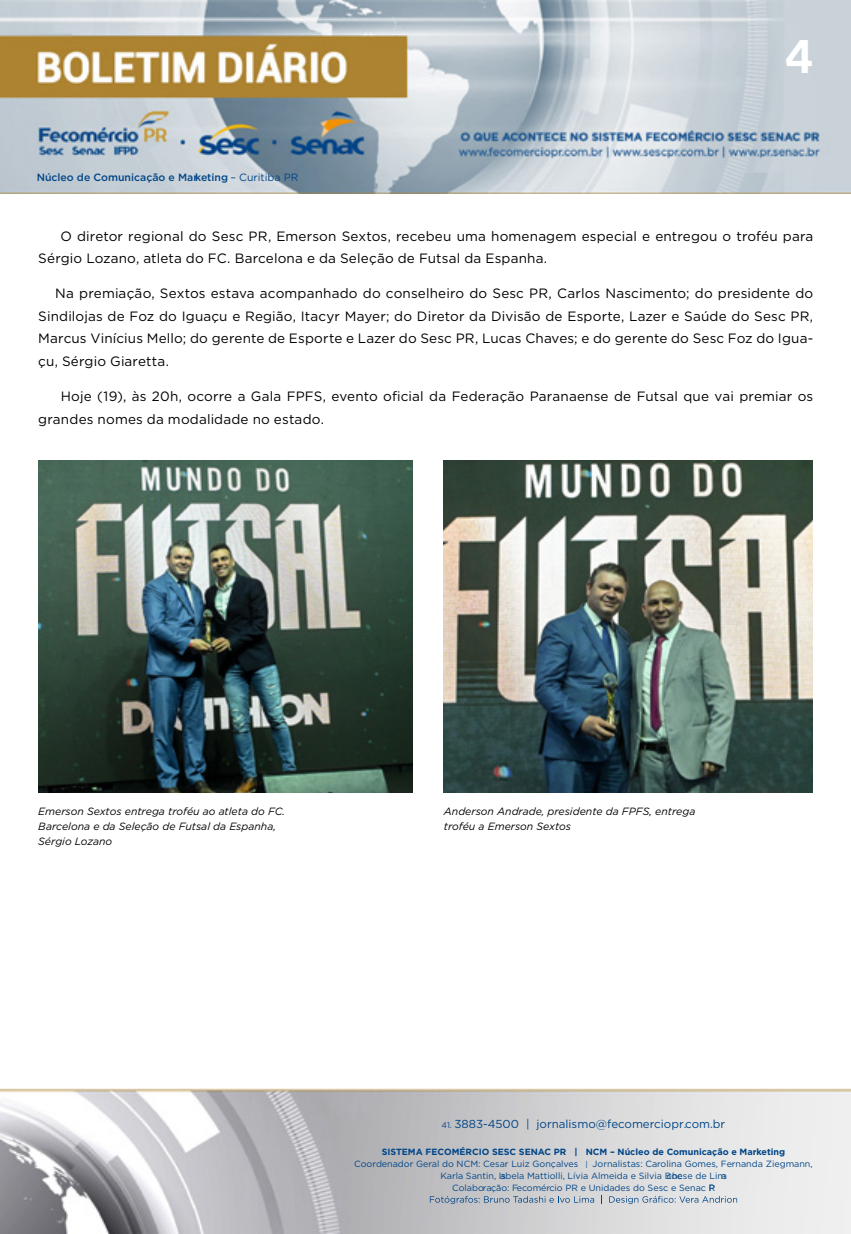
<style>
.page{position:relative;width:851px;height:1234px;background:#fff}
.page>*{position:absolute;margin:0;border:0;box-sizing:border-box;transform-origin:0 0}
.t1{font:700 45px "Gotham Office";color:#fff}
.t2{font:13.5px/22.5px "Gotham";letter-spacing:.01em;color:#000}
.t3{font:11.55px "Gotham";color:#004587}
.t4{font:italic 10.5px/15px "Gotham";color:#000}
.t5{font:500 10.5px "Gotham";color:#004587}
.t6{font:9px/12px "Gotham";color:#004587}
.t7{font:700 9px "Gotham";color:#004587}
.s1{font-weight:400}
.s2{font-size:8.25px}
.s3{font-size:7.65px}
</style>
<div class="page">
<img style="left:0;top:0;width:850px;height:193px">
<img style="left:0;top:1088px;width:850px;height:145px">
<svg style="left:430px;top:1195px;width:164px;height:8px"></svg>
<svg style="left:609px;top:1195px;width:128px;height:8px"></svg>
<img style="left:38px;top:461px;width:374px;height:331px">
<img style="left:444px;top:461px;width:368px;height:331px">
<p class="t5" style="left:37px;top:171px;width:263px">Núcleo de Comunicação e Marketing <span class="s1">– Curitiba PR</span></p>
<h1 class="t1" style="left:784px;top:25px;width:30px">4</h1>
<p class="t2" style="left:38px;top:224px;width:776px;text-indent:22px">O diretor regional do Sesc PR, Emerson Sextos, recebeu uma homenagem especial e entregou o troféu para<br>Sérgio Lozano, atleta do FC. Barcelona e da Seleção de Futsal da Espanha.</p>
<p class="t2" style="left:38px;top:282px;width:776px;text-align:justify;text-indent:17px">Na premiação, Sextos estava acompanhado do conselheiro do Sesc PR, Carlos Nascimento; do presidente do Sindilojas de Foz do Iguaçu e Região, Itacyr Mayer; do Diretor da Divisão de Esporte, Lazer e Saúde do Sesc PR, Marcus Vinícius Mello; do gerente de Esporte e Lazer do Sesc PR, Lucas Chaves; e do gerente do Sesc Foz do Igua&shy;çu, Sérgio Giaretta.</p>
<p class="t2" style="left:38px;top:385px;width:776px;text-indent:22px">Hoje (19), às 20h, ocorre a Gala FPFS, evento oficial da Federação Paranaense de Futsal que vai premiar os grandes nomes da modalidade no estado.</p>
<p class="t4" style="left:38px;top:803px;width:248px">Emerson Sextos entrega troféu ao atleta do FC.<br>Barcelona e da Seleção de Futsal da Espanha,<br>Sérgio Lozano</p>
<p class="t4" style="left:444px;top:803px;width:253px">Anderson Andrade, presidente da FPFS, entrega troféu a Emerson Sextos</p>
<p class="t3" style="left:441px;top:1115px;width:285px"><span class="s2">41.</span> 3883-4500 | jornalismo@fecomerciopr.com.br</p>
<p class="t7" style="left:381px;top:1145px;width:405px">SISTEMA FECOMÉRCIO SESC SENAC PR | NCM – Núcleo de Comunicação e Marketing</p>
<p class="t6" style="left:354px;top:1156px;width:460px">Coordenador Geral do NCM: Cesar Luiz Gonçalves <span class="s3">|</span> Jornalistas: Carolina Gomes, Fernanda Ziegmann,</p>
<p class="t6" style="left:440px;top:1168px;width:243px">Karla Santin, Isabela Mattiolli, Lívia Almeida e Silvia Boc</p>
<p class="t6" style="left:452px;top:1168px;width:276px;text-indent:215px">chese de Lima<br>Colaboração: Fecomércio PR e Unidades do Sesc e Senac PR</p>
</div>
